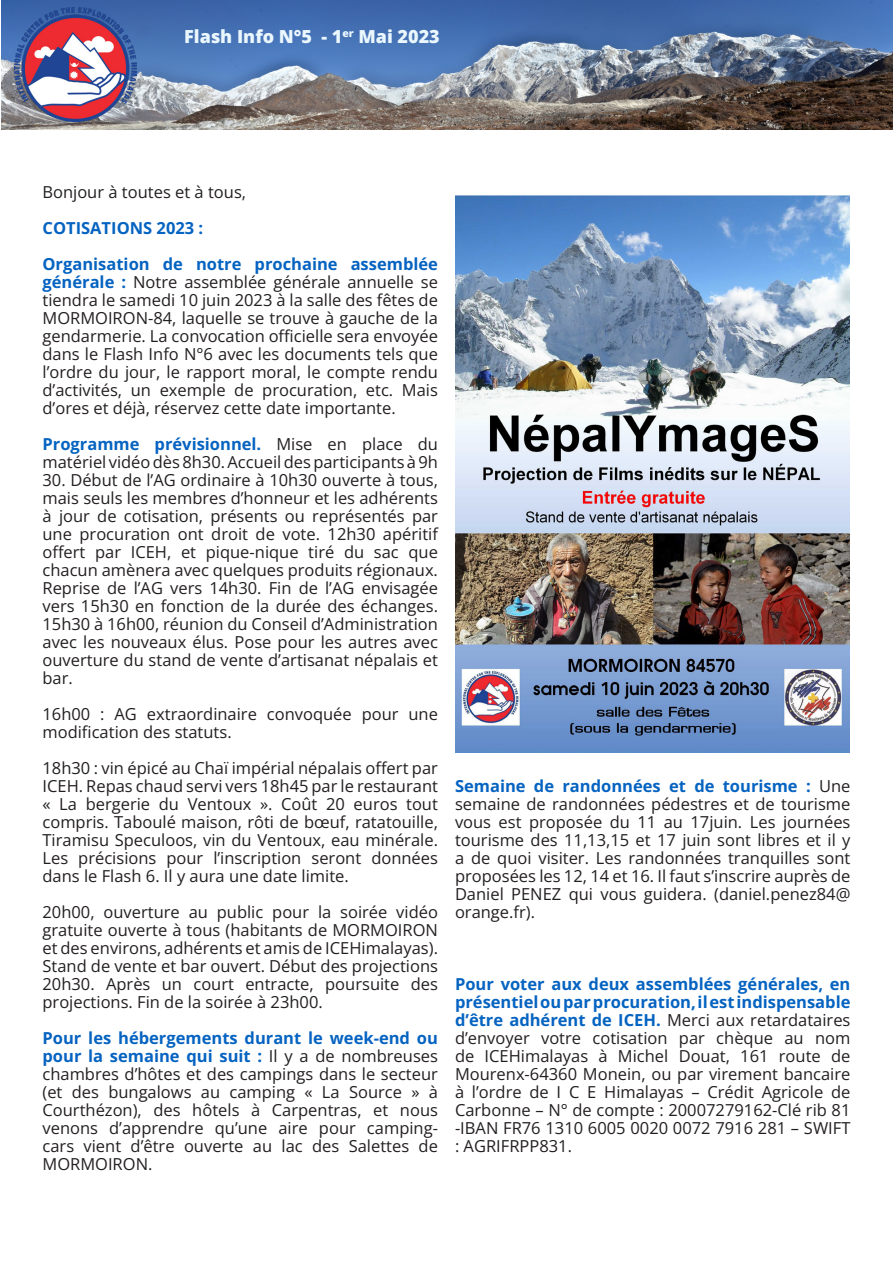
<style>
.page{position:relative;width:893px;height:1263px;background:#fff}
.page>*{position:absolute;margin:0;border:0;box-sizing:border-box;transform-origin:0 0}
.TEXTE_EDITO{font:800 18px "Open Sans";color:#eaf7fd}
.TEXTE_EDITO-2{font:16.5px/18px "Open Sans";color:#231f20;text-align:justify}
.TEXTE_EDITO-3{font:700 16.5px "Open Sans";color:#0563c1}
.s1{font-weight:700;color:#0563c1}
</style>
<div class="page">
<img style="left:1px;top:0;width:892px;height:130px">
<img style="left:15px;top:7px;width:121px;height:114px">
<img style="left:455px;top:195px;width:394px;height:558px">
<p class="TEXTE_EDITO" style="left:184px;top:24px;width:257px">Flash Info N°5 - 1<sup>er</sup> Mai 2023</p>
<p class="TEXTE_EDITO-2" style="left:43px;top:183px;width:205px">Bonjour à toutes et à tous,</p>
<p class="TEXTE_EDITO-3" style="left:43px;top:217px;width:162px">COTISATIONS 2023 :</p>
<p class="TEXTE_EDITO-2" style="left:43px;top:255px;width:397px"><span class="s1">Organisation de notre prochaine assemblée générale :</span> Notre assemblée générale annuelle se tiendra le samedi 10 juin 2023 à la salle des fêtes de MORMOIRON-84, laquelle se trouve à gauche de la gendarmerie. La convocation officielle sera envoyée dans le Flash Info N°6 avec les documents tels que l’ordre du jour, le rapport moral, le compte rendu d’activités, un exemple de procuration, etc. Mais d’ores et déjà, réservez cette date importante.</p>
<p class="TEXTE_EDITO-2" style="left:43px;top:435px;width:397px"><span class="s1">Programme prévisionnel.</span> Mise en place du matériel vidéo dès 8h30. Accueil des participants à 9h</p>
<p class="TEXTE_EDITO-2" style="left:43px;top:471px;width:397px">30. Début de l’AG ordinaire à 10h30 ouverte à tous, mais seuls les membres d’honneur et les adhérents à jour de cotisation, présents ou représentés par une procuration ont droit de vote. 12h30 apéritif offert par ICEH, et pique-nique tiré du sac que chacun amènera avec quelques produits régionaux.<br>Reprise de l’AG vers 14h30. Fin de l’AG envisagée vers 15h30 en fonction de la durée des échanges.<br>15h30 à 16h00, réunion du Conseil d’Administration avec les nouveaux élus. Pose pour les autres avec ouverture du stand de vente d’artisanat népalais et bar.</p>
<p class="TEXTE_EDITO-2" style="left:43px;top:705px;width:397px">16h00 : AG extraordinaire convoquée pour une modification des statuts.</p>
<p class="TEXTE_EDITO-2" style="left:43px;top:759px;width:397px">18h30 : vin épicé au Chaï impérial népalais offert par ICEH. Repas chaud servi vers 18h45 par le restaurant « La bergerie du Ventoux ». Coût 20 euros tout compris. Taboulé maison, rôti de bœuf, ratatouille, Tiramisu Speculoos, vin du Ventoux, eau minérale.<br>Les précisions pour l’inscription seront données dans le Flash 6. Il y aura une date limite.</p>
<p class="TEXTE_EDITO-2" style="left:43px;top:903px;width:397px">20h00, ouverture au public pour la soirée vidéo gratuite ouverte à tous (habitants de MORMOIRON et des environs, adhérents et amis de ICEHimalayas).<br>Stand de vente et bar ouvert. Début des projections 20h30. Après un court entracte, poursuite des projections. Fin de la soirée à 23h00.</p>
<p class="TEXTE_EDITO-2" style="left:43px;top:1029px;width:397px"><span class="s1">Pour les hébergements durant le week-end ou pour la semaine qui suit :</span> Il y a de nombreuses chambres d’hôtes et des campings dans le secteur (et des bungalows au camping « La Source » à Courthézon), des hôtels à Carpentras, et nous venons d’apprendre qu’une aire pour camping&shy;cars vient d’être ouverte au lac des Salettes de MORMOIRON.</p>
<p class="TEXTE_EDITO-2" style="left:455px;top:777px;width:397px"><span class="s1">Semaine de randonnées et de tourisme :</span> Une semaine de randonnées pédestres et de tourisme vous est proposée du 11 au 17juin. Les journées tourisme des 11,13,15 et 17 juin sont libres et il y a de quoi visiter. Les randonnées tranquilles sont proposées les 12, 14 et 16. Il faut s’inscrire auprès de Daniel PENEZ qui vous guidera. (daniel.penez84@ orange.fr).</p>
<p class="TEXTE_EDITO-2" style="left:455px;top:975px;width:397px"><span class="s1">Pour voter aux deux assemblées générales, en présentiel ou par procuration, il est indispensable d’être adhérent de ICEH.</span> Merci aux retardataires d’envoyer votre cotisation par chèque au nom de ICEHimalayas à Michel Douat, 161 route de Mourenx-64360 Monein, ou par virement bancaire à l’ordre de I C E Himalayas – Crédit Agricole de Carbonne – N° de compte : 20007279162-Clé rib 81 -IBAN FR76 1310 6005 0020 0072 7916 281 – SWIFT : AGRIFRPP831.</p>
</div>
